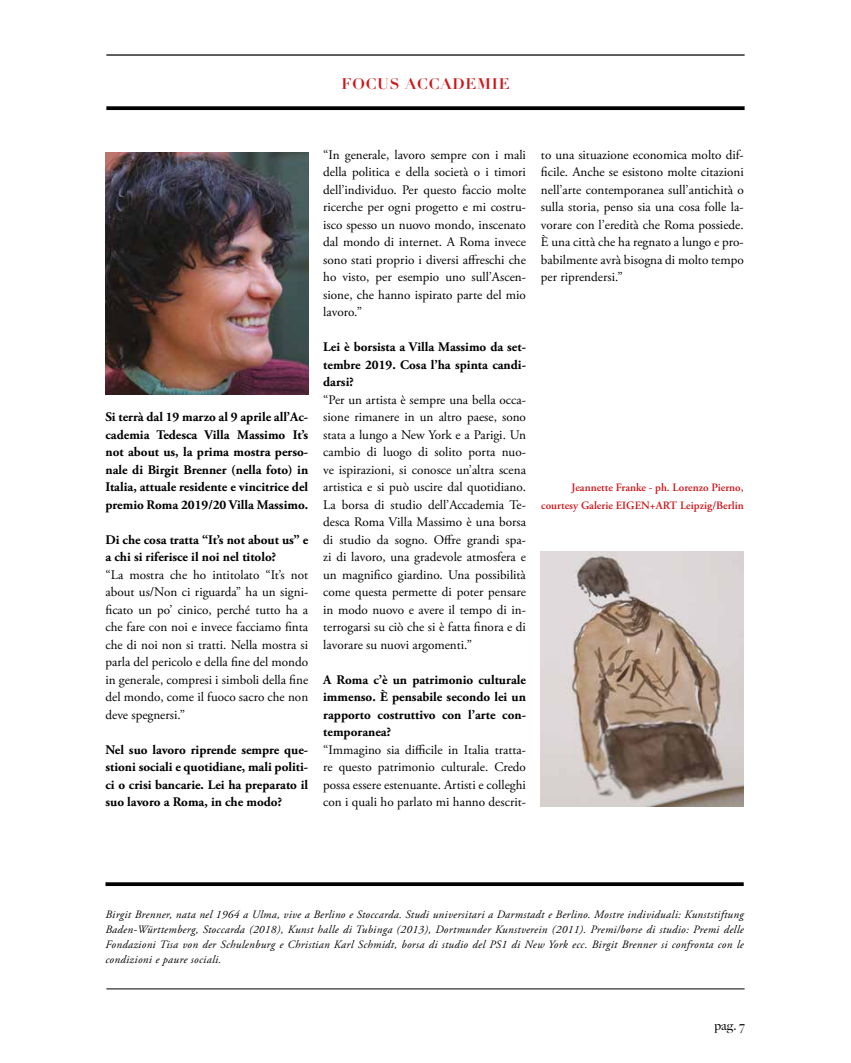
<style>
.page{position:relative;width:851px;height:1063px;background:#fff}
.page>*{position:absolute;margin:0;border:0;box-sizing:border-box;transform-origin:0 0}
.t1{font:700 15px "Didot";letter-spacing:.05em;color:#cd171a}
.t2{font:13.12px/17.5px "Adobe Garamond Pro";color:#000;text-align:justify}
.t3{font:700 13.12px/17.5px "Adobe Garamond Pro";color:#000;text-align:justify}
.t4{font:500 12.5px "Big Caslon";color:#000}
.t5{font:italic 11.25px/15px "Adobe Garamond Pro";letter-spacing:.03em;color:#000;text-align:justify}
.t6{font:600 11.25px/17.5px "Adobe Garamond Pro";color:#cd171a;text-align:right}
</style>
<div class="page">
<hr style="left:106px;top:54px;width:638px;height:2px;background:#000">
<svg style="left:106px;top:106px;width:638px;height:4px;background:#121212"></svg>
<hr style="left:106px;top:989px;width:638px;height:1px;background:#000">
<svg style="left:105px;top:882px;width:638px;height:4px;background:#121212"></svg>
<img style="left:105px;top:152px;width:203px;height:243px">
<img style="left:541px;top:551px;width:202px;height:255px">
<p class="t1" style="left:341px;top:74px;width:169px">FOCUS ACCADEMIE</p>
<p class="t3" style="left:105px;top:409px;width:204px">Si terrà dal 19 marzo al 9 aprile all’Ac&shy;cademia Tedesca Villa Massimo It’s not about us, la prima mostra perso&shy;nale di Birgit Brenner (nella foto) in Italia, attuale residente e vincitrice del premio Roma 2019/20 Villa Massimo.</p>
<p class="t3" style="left:105px;top:531px;width:204px">Di che cosa tratta “It’s not about us” e a chi si riferisce il noi nel titolo?</p>
<p class="t2" style="left:105px;top:566px;width:204px">“La mostra che ho intitolato “It’s not about us/Non ci riguarda” ha un signi&shy;ficato un po’ cinico, perché tutto ha a che fare con noi e invece facciamo finta che di noi non si tratti. Nella mostra si parla del pericolo e della fine del mondo in generale, compresi i simboli della fine del mondo, come il fuoco sacro che non deve spegnersi.”</p>
<p class="t3" style="left:105px;top:741px;width:204px">Nel suo lavoro riprende sempre que&shy;stioni sociali e quotidiane, mali politi&shy;ci o crisi bancarie. Lei ha preparato il suo lavoro a Roma, in che modo?</p>
<p class="t2" style="left:323px;top:146px;width:204px">“In generale, lavoro sempre con i mali della politica e della società o i timori dell’individuo. Per questo faccio molte ricerche per ogni progetto e mi costru&shy;isco spesso un nuovo mondo, inscenato dal mondo di internet. A Roma invece sono stati proprio i diversi affreschi che ho visto, per esempio uno sull’Ascen&shy;sione, che hanno ispirato parte del mio lavoro.”</p>
<p class="t3" style="left:323px;top:338px;width:204px">Lei è borsista a Villa Massimo da set&shy;tembre 2019. Cosa l’ha spinta candi&shy;darsi?</p>
<p class="t2" style="left:323px;top:391px;width:204px">“Per un artista è sempre una bella occa&shy;sione rimanere in un altro paese, sono stata a lungo a New York e a Parigi. Un cambio di luogo di solito porta nuo&shy;ve ispirazioni, si conosce un’altra scena artistica e si può uscire dal quotidiano.<br>La borsa di studio dell’Accademia Te&shy;desca Roma Villa Massimo è una borsa di studio da sogno. Offre grandi spa&shy;zi di lavoro, una gradevole atmosfera e un magnifico giardino. Una possibilità come questa permette di poter pensare in modo nuovo e avere il tempo di in&shy;terrogarsi su ciò che si è fatta finora e di lavorare su nuovi argomenti.”</p>
<p class="t3" style="left:323px;top:671px;width:204px">A Roma c’è un patrimonio culturale immenso. È pensabile secondo lei un rapporto costruttivo con l’arte con&shy;temporanea?</p>
<p class="t2" style="left:323px;top:741px;width:204px">“Immagino sia difficile in Italia tratta&shy;re questo patrimonio culturale. Credo possa essere estenuante. Artisti e colleghi con i quali ho parlato mi hanno descrit-</p>
<p class="t2" style="left:541px;top:146px;width:204px">to una situazione economica molto dif&shy;ficile. Anche se esistono molte citazioni nell’arte contemporanea sull’antichità o sulla storia, penso sia una cosa folle la&shy;vorare con l’eredità che Roma possiede.<br>È una città che ha regnato a lungo e pro&shy;babilmente avrà bisogna di molto tempo per riprendersi.”</p>
<p class="t6" style="left:541px;top:479px;width:204px">Jeannette Franke - ph. Lorenzo Pierno, courtesy Galerie EIGEN+ART Leipzig/Berlin</p>
<p class="t5" style="left:105px;top:907px;width:639px">Birgit Brenner, nata nel 1964 a Ulma, vive a Berlino e Stoccarda. Studi universitari a Darmstadt e Berlino. Mostre individuali: Kunststiftung Baden-Württemberg, Stoccarda (2018), Kunst halle di Tubinga (2013), Dortmunder Kunstverein (2011). Premi/borse di studio: Premi delle Fondazioni Tisa von der Schulenburg e Christian Karl Schmidt, borsa di studio del PS1 di New York ecc. Birgit Brenner si confronta con le condizioni e paure sociali.</p>
<p class="t4" style="left:714px;top:1016px;width:32px">pag. 7</p>
</div>
